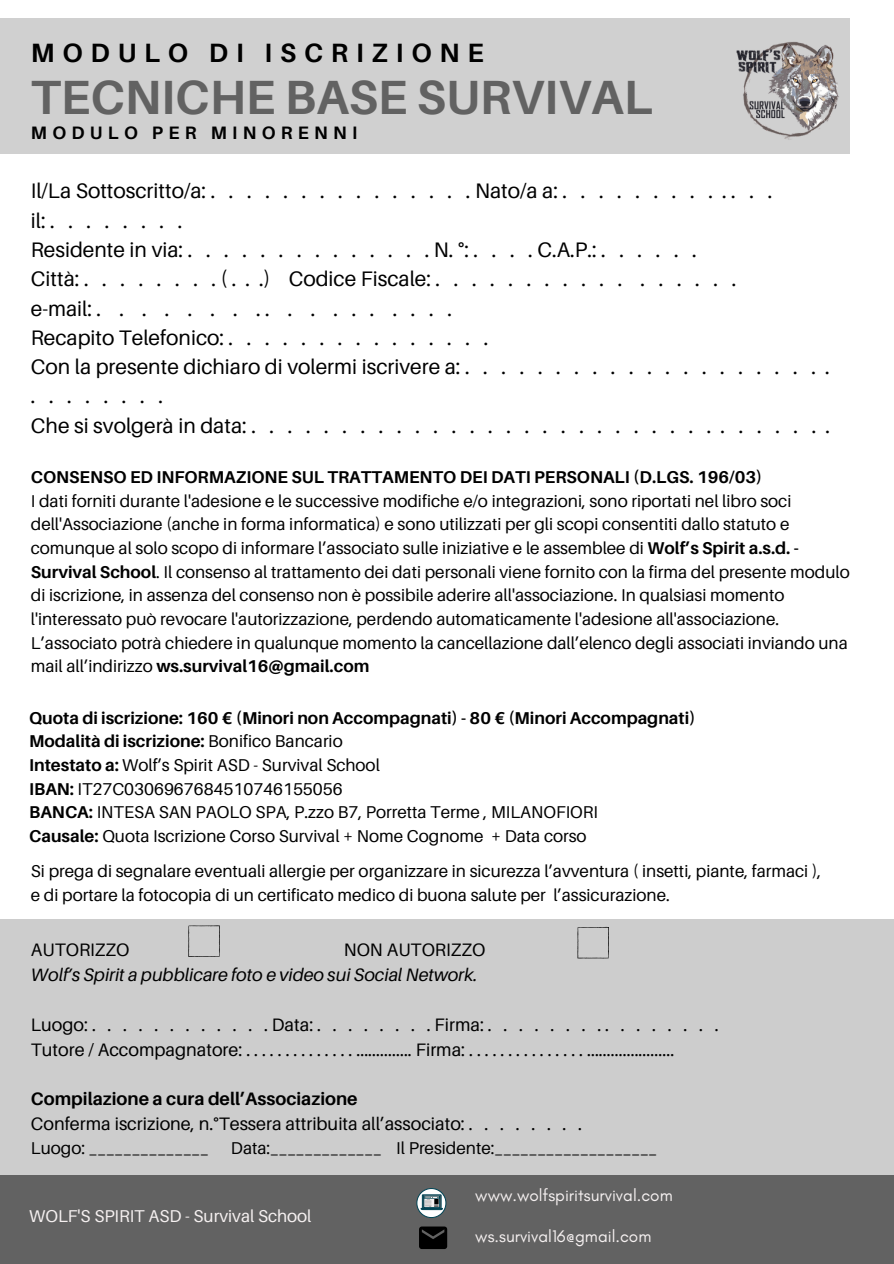
<style>
.page{position:relative;width:894px;height:1264px;background:#fff}
.page>*{position:absolute;margin:0;border:0;box-sizing:border-box;transform-origin:0 0}
.t1{font:700 48px "Aileron";color:#626262}
.t2{font:700 26.55px "Aileron";letter-spacing:.295em;color:#000}
.t3{font:21px/29.2px "Aileron";color:#000}
.t4{font:18px/24.8px "Aileron";color:#000}
.t5{font:italic 18px "Aileron";color:#000}
.t6{font:700 18px "Aileron";color:#000}
.t7{font:700 18px "Aileron";letter-spacing:.295em;color:#000}
.t8{font:17.1px/23.7px "Aileron";color:#000}
.t9{font:700 17.1px "Aileron";color:#000}
.t10{font:17.1px "Glacial Indifference";color:#f6f1f1}
.t11{font:17.1px "Aileron";color:#f6f1f1}
.s1{font-weight:700}
</style>
<div class="page">
<div style="left:0;top:18px;width:849px;height:135px;background:#d0d0d0"></div>
<div style="left:0;top:1175px;width:893px;height:88px;background:#626262"></div>
<img style="left:736px;top:41px;width:103px;height:99px">
<div style="left:0;top:919px;width:893px;height:256px;background:#cdcdcd"></div>
<svg style="left:188px;top:925px;width:32px;height:32px"></svg>
<svg style="left:577px;top:926px;width:31px;height:32px"></svg>
<svg style="left:419px;top:1226px;width:28px;height:22px"></svg>
<svg style="left:416px;top:1188px;width:30px;height:29px"></svg>
<h2 class="t2" style="left:31px;top:36px;width:454px">MODULO DI ISCRIZIONE</h2>
<h1 class="t1" style="left:31px;top:67px;width:623px">TECNICHE BASE SURVIVAL</h1>
<p class="t7" style="left:31px;top:121px;width:328px">MODULO PER MINORENNI</p>
<p class="t3" style="left:31px;top:176px;width:800px">Il/LaSottoscritto/a:. . . . . . . . . . . . . . .Nato/aa:. . . . . . . . . .. . . il:........<br>Residenteinvia:. . . . . . . . . . . . . .N.°:. . . .C.A.P.:. . . . . .<br>Città:. . . . . . . .(...) CodiceFiscale:. . . . . . . . . . . . . . . . .<br>e-mail:. . . . . . . .. . . ... ....<br>Recapito Telefonico: . . . . . . . . . . . . . . .<br>Con la presente dichiaro di volermi iscrivere a: . . . . . . . . . . . . . . . . . . . . . ........<br>Chesisvolgeràindata:.................................</p>
<p class="t9" style="left:31px;top:466px;width:732px">CONSENSO ED INFORMAZIONE SUL TRATTAMENTO DEI DATI PERSONALI (D.LGS. 196/03)</p>
<p class="t8" style="left:31px;top:488px;width:820px">I dati forniti durante l'adesione e le successive modifiche e/o integrazioni, sono riportati nel libro soci dell'Associazione (anche in forma informatica) e sono utilizzati per gli scopi consentiti dallo statuto e comunque al solo scopo di informare l’associato sulle iniziative e le assemblee di <span class="s1">Wolf’s Spirit a.s.d. - Survival School</span>. Il consenso al trattamento dei dati personali viene fornito con la firma del presente modulo di iscrizione, in assenza del consenso non è possibile aderire all'associazione. In qualsiasi momento l'interessato può revocare l'autorizzazione, perdendo automaticamente l'adesione all'associazione.<br>L’associato potrà chiedere in qualunque momento la cancellazione dall’elenco degli associati inviando una mail all’indirizzo <span class="s1">ws.survival16@gmail.com</span></p>
<p class="t8" style="left:29px;top:705px;width:667px"><span class="s1">Quota di iscrizione: 160 € (Minori non Accompagnati) - 80 € (Minori Accompagnati)<br>Modalità di iscrizione:</span> Bonifico Bancario<br><span class="s1">Intestato a:</span> Wolf’s Spirit ASD - Survival School<br><span class="s1">IBAN:</span> IT27C0306967684510746155056<br><span class="s1">BANCA:</span> INTESA SAN PAOLO SPA, P.zzo B7, Porretta Terme , MILANOFIORI<br><span class="s1">Causale:</span> Quota Iscrizione Corso Survival + Nome Cognome + Data corso</p>
<p class="t8" style="left:31px;top:859px;width:791px">Si prega di segnalare eventuali allergie per organizzare in sicurezza l’avventura ( insetti, piante, farmaci ), e di portare la fotocopia di un certificato medico di buona salute per l’assicurazione.</p>
<p class="t4" style="left:31px;top:937px;width:100px">AUTORIZZO</p>
<p class="t4" style="left:343px;top:937px;width:143px">NON AUTORIZZO</p>
<p class="t5" style="left:31px;top:963px;width:448px">Wolf’s Spirit a pubblicare foto e video sui Social Network.</p>
<p class="t4" style="left:31px;top:1011px;width:689px">Luogo:............Data:........Firma:................<br>Tutore / Accompagnatore: . . . . . . . . . . . . . . .............. Firma: . . . . . . . . . . . . . . . ......................</p>
<p class="t6" style="left:31px;top:1087px;width:328px">Compilazione a cura dell’Associazione</p>
<p class="t4" style="left:31px;top:1110px;width:552px">Conferma iscrizione, n.°Tessera attribuita all’associato: . . . . . . . .</p>
<p class="t8" style="left:31px;top:1135px;width:179px">Luogo: ______________</p>
<p class="t8" style="left:231px;top:1135px;width:427px">Data:_____________ Il Presidente:___________________</p>
<p class="t11" style="left:29px;top:1205px;width:284px">WOLF'S SPIRIT ASD - Survival School</p>
<p class="t10" style="left:475px;top:1184px;width:199px">www.wolfspiritsurvival.com</p>
<p class="t10" style="left:475px;top:1225px;width:178px">ws.survival16@gmail.com</p>
</div>
